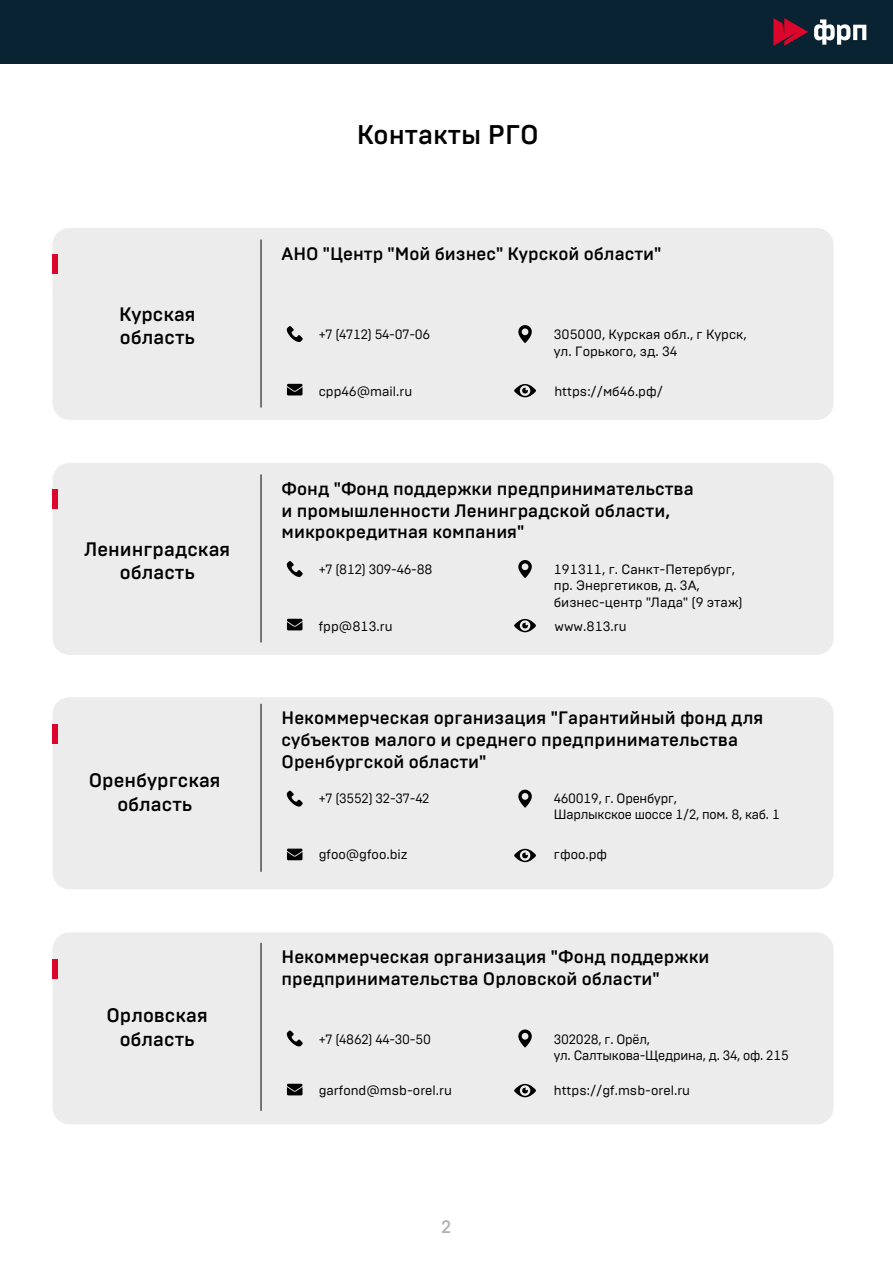
<style>
.page{position:relative;width:893px;height:1263px;background:#fff}
.page>*{position:absolute;margin:0;border:0;box-sizing:border-box;transform-origin:0 0}
.t1{font:500 27px "Brutal Type";color:#000}
.t2{font:500 19.5px/23.4px "Brutal Type";color:#000;text-align:center}
.t3{font:500 18px/21.6px "Brutal Type";color:#000}
.t4{font:500 18px "Brutal Type";color:#b1b1b1}
.t5{font:13.5px/16.2px "Brutal Type";color:#000}
</style>
<div class="page">
<div style="left:53px;top:932px;width:781px;height:192px;background:#ececec;border-radius:17px"></div>
<hr style="left:261px;top:943px;width:1px;height:168px;background:#000">
<div style="left:52px;top:959px;width:6px;height:19px;background:#dc052b"></div>
<svg style="left:514px;top:1083px;width:22px;height:14px"></svg>
<svg style="left:287px;top:1030px;width:16px;height:16px"></svg>
<svg style="left:518px;top:1029px;width:14px;height:18px"></svg>
<svg style="left:287px;top:1084px;width:16px;height:11px"></svg>
<div style="left:53px;top:228px;width:781px;height:192px;background:#ececec;border-radius:17px"></div>
<hr style="left:261px;top:240px;width:1px;height:168px;background:#000">
<div style="left:52px;top:255px;width:6px;height:19px;background:#dc052b"></div>
<svg style="left:514px;top:384px;width:22px;height:13px"></svg>
<svg style="left:287px;top:326px;width:16px;height:16px"></svg>
<svg style="left:518px;top:325px;width:14px;height:18px"></svg>
<svg style="left:287px;top:384px;width:16px;height:11px"></svg>
<div style="left:53px;top:463px;width:781px;height:192px;background:#ececec;border-radius:17px"></div>
<hr style="left:261px;top:474px;width:1px;height:168px;background:#000">
<div style="left:52px;top:489px;width:6px;height:20px;background:#dc052b"></div>
<svg style="left:514px;top:618px;width:22px;height:14px"></svg>
<svg style="left:287px;top:561px;width:16px;height:16px"></svg>
<svg style="left:518px;top:560px;width:14px;height:18px"></svg>
<svg style="left:287px;top:619px;width:16px;height:11px"></svg>
<div style="left:53px;top:697px;width:781px;height:192px;background:#ececec;border-radius:17px"></div>
<hr style="left:261px;top:704px;width:1px;height:168px;background:#000">
<div style="left:52px;top:724px;width:6px;height:19px;background:#dc052b"></div>
<svg style="left:514px;top:848px;width:22px;height:14px"></svg>
<svg style="left:287px;top:790px;width:16px;height:17px"></svg>
<svg style="left:518px;top:790px;width:14px;height:18px"></svg>
<svg style="left:287px;top:849px;width:16px;height:11px"></svg>
<div style="left:0;top:0;width:893px;height:64px;background:#0a2332"></div>
<svg style="left:773px;top:18px;width:35px;height:28px"></svg>
<svg style="left:814px;top:19px;width:52px;height:26px"></svg>
<h2 class="t2" style="left:119px;top:302px;width:78px;text-align:left">Курская область</h2>
<h2 class="t2" style="left:84px;top:537px;width:147px">Ленинградская область</h2>
<h2 class="t2" style="left:89px;top:769px;width:133px">Оренбургская область</h2>
<h2 class="t2" style="left:106px;top:1004px;width:103px">Орловская область</h2>
<h1 class="t1" style="left:357px;top:119px;width:184px">Контакты РГО</h1>
<h3 class="t3" style="left:282px;top:243px;width:381px">АНО "Центр "Мой бизнес" Курской области"</h3>
<p class="t5" style="left:319px;top:326px;width:113px">+7 (4712) 54-07-06</p>
<p class="t5" style="left:319px;top:383px;width:95px">cpp46@mail.ru</p>
<p class="t5" style="left:554px;top:326px;width:194px">305000, Курская обл., г Курск, ул. Горького, зд. 34</p>
<p class="t5" style="left:554px;top:383px;width:110px">https://мб46.рф/</p>
<h3 class="t3" style="left:282px;top:478px;width:414px">Фонд "Фонд поддержки предпринимательства и промышленности Ленинградской области, микрокредитная компания"</h3>
<p class="t5" style="left:319px;top:561px;width:115px">+7 (812) 309-46-88</p>
<p class="t5" style="left:554px;top:561px;width:190px">191311, г. Санкт-Петербург, пр. Энергетиков, д. 3А, бизнес-центр "Лада" (9 этаж)</p>
<p class="t5" style="left:554px;top:618px;width:74px">www.813.ru</p>
<p class="t5" style="left:319px;top:618px;width:75px">fpp@813.ru</p>
<h3 class="t3" style="left:282px;top:707px;width:483px">Некоммерческая организация "Гарантийный фонд для субъектов малого и среднего предпринимательства<br>Оренбургской области"</h3>
<p class="t5" style="left:319px;top:790px;width:112px">+7 (3552) 32-37-42</p>
<p class="t5" style="left:554px;top:790px;width:228px">460019, г. Оренбург,<br>Шарлыкское шоссе 1/2, пом. 8, каб. 1</p>
<p class="t5" style="left:554px;top:846px;width:55px">гфоо.рф</p>
<p class="t5" style="left:319px;top:846px;width:91px">gfoo@gfoo.biz</p>
<h3 class="t3" style="left:282px;top:946px;width:429px">Некоммерческая организация "Фонд поддержки предпринимательства Орловской области"</h3>
<p class="t5" style="left:319px;top:1031px;width:114px">+7 (4862) 44-30-50</p>
<p class="t5" style="left:319px;top:1082px;width:135px">garfond@msb-orel.ru</p>
<h3 class="t4" style="left:441px;top:1216px;width:13px">2</h3>
<p class="t5" style="left:554px;top:1031px;width:237px">302028, г. Орёл,<br>ул. Салтыкова-Щедрина, д. 34, оф. 215</p>
<p class="t5" style="left:554px;top:1082px;width:138px">https://gf.msb-orel.ru</p>
</div>
